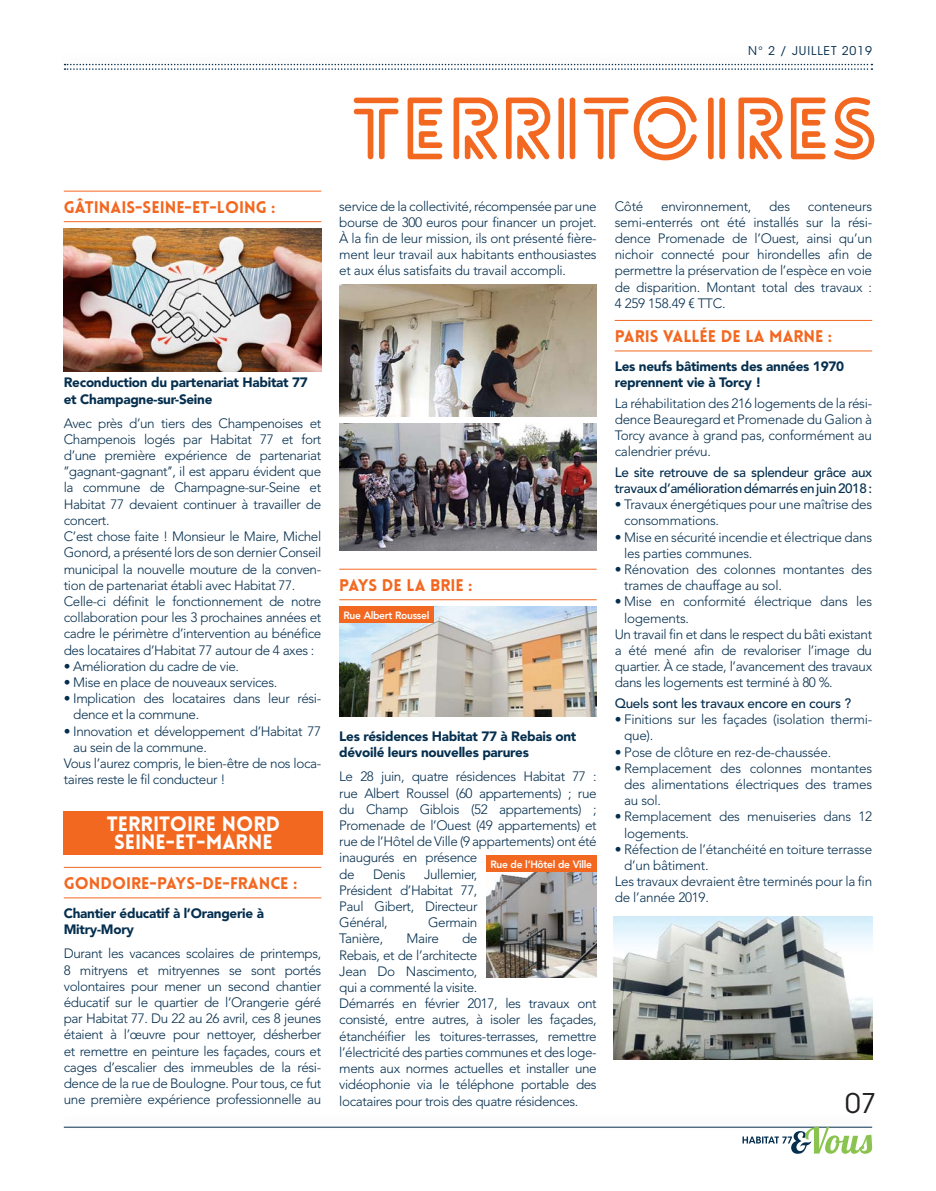
<style>
.page{position:relative;width:936px;height:1191px;background:#fff}
.page>*{position:absolute;margin:0;border:0;box-sizing:border-box;transform-origin:0 0}
.t1{font:700 84px "Lovelo Line";color:#f36821}
.t2{font:27px "ITC Avant Garde Std";color:#231f20}
.t3{font:900 20.4px/18px "Lovelo";color:#fff;text-align:center}
.t4{font:900 16.5px "Lovelo";color:#f36821}
.Texte_courant{font:300 13.5px/16.2px "Avenir LT Pro";letter-spacing:-.03em;color:#052f4f;text-align:justify}
.Texte_courant-2{font:900 13.5px/16.2px "Avenir LT Pro";letter-spacing:-.02em;color:#052f4f}
.Texte_courant-3{font:500 13.5px/16.2px "Avenir LT Pro";letter-spacing:-.03em;color:#052f4f}
.t5{font:12px "ITC Avant Garde Std";letter-spacing:.075em;color:#052f4f}
.Normal_e{font:800 10.5px "Avenir LT Pro";letter-spacing:-.03em;color:#fff}
</style>
<div class="page">
<hr style="left:64px;top:191px;width:257px;height:1px;background:#f36821">
<hr style="left:64px;top:221px;width:257px;height:1px;background:#f36821">
<hr style="left:64px;top:867px;width:257px;height:1px;background:#f36821">
<hr style="left:64px;top:897px;width:257px;height:1px;background:#f36821">
<img style="left:64px;top:228px;width:257px;height:143px">
<div style="left:64px;top:811px;width:259px;height:43px;background:#f36821"></div>
<hr style="left:339px;top:569px;width:257px;height:1px;background:#f36821">
<hr style="left:339px;top:599px;width:257px;height:1px;background:#f36821">
<img style="left:339px;top:284px;width:257px;height:132px">
<img style="left:339px;top:424px;width:257px;height:126px">
<img style="left:339px;top:606px;width:257px;height:111px">
<div style="left:339px;top:606px;width:94px;height:17px;background:#f36821"></div>
<hr style="left:614px;top:320px;width:258px;height:1px;background:#f36821">
<hr style="left:614px;top:350px;width:258px;height:1px;background:#f36821">
<img style="left:613px;top:916px;width:259px;height:144px">
<svg style="left:65px;top:64px;width:807px;height:6px"></svg>
<hr style="left:64px;top:1126px;width:808px;height:1px;background:#052f4f">
<svg style="left:742px;top:1126px;width:130px;height:27px"></svg>
<img style="left:486px;top:872px;width:110px;height:105px">
<div style="left:486px;top:855px;width:110px;height:17px;background:#f36821"></div>
<p class="t4" style="left:64px;top:197px;width:213px">GÂTINAIS-SEINE-ET-LOING :</p>
<p class="Texte_courant-2" style="left:64px;top:374px;width:245px">Reconduction du partenariat Habitat 77 et Champagne-sur-Seine</p>
<p class="Texte_courant" style="left:64px;top:415px;width:259px">Avec près d’un tiers des Champenoises et Champenois logés par Habitat 77 et fort d’une première expérience de partenariat ’’gagnant-gagnant’’, il est apparu évident que la commune de Champagne-sur-Seine et Habitat 77 devaient continuer à travailler de concert.</p>
<p class="Texte_courant" style="left:64px;top:528px;width:259px">C’est chose faite ! Monsieur le Maire, Michel Gonord, a présenté lors de son dernier Conseil municipal la nouvelle mouture de la conven&shy;tion de partenariat établi avec Habitat 77.</p>
<p class="Texte_courant" style="left:64px;top:593px;width:259px">Celle-ci définit le fonctionnement de notre collaboration pour les 3 prochaines années et cadre le périmètre d’intervention au bénéfice des locataires d’Habitat 77 autour de 4 axes :</p>
<p class="Texte_courant" style="left:64px;top:658px;width:177px">• Amélioration du cadre de vie.</p>
<p class="Texte_courant" style="left:64px;top:674px;width:215px">• Mise en place de nouveaux services.</p>
<p class="Texte_courant" style="left:73px;top:690px;width:249px;text-indent:-9px">• Implication des locataires dans leur rési&shy;dence et la commune.</p>
<p class="Texte_courant" style="left:73px;top:723px;width:249px;text-indent:-9px">• Innovation et développement d’Habitat 77 au sein de la commune.</p>
<p class="Texte_courant" style="left:64px;top:755px;width:259px">Vous l’aurez compris, le bien-être de nos loca&shy;taires reste le fil conducteur !</p>
<p class="t3" style="left:107px;top:815px;width:175px">TERRITOIRE NORD<br>SEINE-ET-MARNE</p>
<p class="t4" style="left:64px;top:873px;width:235px">GONDOIRE-PAYS-DE-FRANCE :</p>
<p class="Texte_courant-2" style="left:64px;top:905px;width:202px">Chantier éducatif à l’Orangerie à<br>Mitry-Mory</p>
<p class="Texte_courant" style="left:64px;top:945px;width:259px">Durant les vacances scolaires de printemps, 8 mitryens et mitryennes se sont portés volontaires pour mener un second chantier éducatif sur le quartier de l’Orangerie géré par Habitat 77. Du 22 au 26 avril, ces 8 jeunes étaient à l’œuvre pour nettoyer, désherber et remettre en peinture les façades, cours et cages d’escalier des immeubles de la rési&shy;dence de la rue de Boulogne. Pour tous, ce fut une première expérience professionnelle au</p>
<p class="t5" style="left:748px;top:43px;width:125px">N° 2 / JUILLET 2019</p>
<p class="t1" style="left:352px;top:77px;width:527px">TERRITOIRES</p>
<p class="Texte_courant" style="left:339px;top:198px;width:259px">service de la collectivité, récompensée par une bourse de 300 euros pour financer un projet.<br>À la fin de leur mission, ils ont présenté fière&shy;ment leur travail aux habitants enthousiastes et aux élus satisfaits du travail accompli.</p>
<p class="t4" style="left:339px;top:575px;width:135px">PAYS DE LA BRIE :</p>
<p class="Normal_e" style="left:343px;top:608px;width:87px">Rue Albert Roussel</p>
<p class="Texte_courant-2" style="left:339px;top:728px;width:238px">Les résidences Habitat 77 à Rebais ont dévoilé leurs nouvelles parures</p>
<p class="Texte_courant" style="left:339px;top:768px;width:259px;text-align:left">Le 28 juin, quatre résidences Habitat 77 : rue Albert Roussel (60 appartements) ; rue du Champ Giblois (52 appartements) ; Promenade de l’Ouest (49 appartements) et rue de l’Hôtel de Ville (9 appartements) ont été inaugurés en présence<br>de</p>
<p class="Normal_e" style="left:490px;top:858px;width:103px">Rue de l’Hôtel de Ville</p>
<p class="Texte_courant" style="left:339px;top:866px;width:140px;text-indent:85px">Jullemier, Président d’Habitat 77, Paul Gibert, Directeur Général,</p>
<p class="Texte_courant" style="left:373px;top:866px;width:34px">Denis</p>
<p class="Texte_courant" style="left:428px;top:914px;width:51px">Germain</p>
<p class="Texte_courant" style="left:339px;top:930px;width:140px;text-indent:123px">de Rebais, et de l’architecte Jean Do Nascimento, qui a commenté la visite.</p>
<p class="Texte_courant" style="left:339px;top:995px;width:259px">Démarrés en février 2017, les travaux ont consisté, entre autres, à isoler les façades, étanchéifier les toitures-terrasses, remettre l’électricité des parties communes et des loge&shy;ments aux normes actuelles et installer une vidéophonie via le téléphone portable des locataires pour trois des quatre résidences.</p>
<p class="Texte_courant" style="left:339px;top:930px;width:45px">Tanière,</p>
<p class="Texte_courant" style="left:406px;top:930px;width:34px">Maire</p>
<p class="Texte_courant" style="left:614px;top:198px;width:30px">Côté</p>
<p class="Texte_courant" style="left:661px;top:198px;width:92px">environnement,</p>
<p class="Texte_courant" style="left:769px;top:198px;width:22px">des</p>
<p class="Texte_courant" style="left:614px;top:198px;width:259px;text-indent:193px">conteneurs semi-enterrés ont été installés sur la rési&shy;dence Promenade de l’Ouest, ainsi qu’un nichoir connecté pour hirondelles afin de permettre la préservation de l’espèce en voie de disparition. Montant total des travaux :<br>4 259 158.49 € TTC.</p>
<p class="t4" style="left:614px;top:326px;width:219px">PARIS VALLÉE DE LA MARNE :</p>
<p class="Texte_courant-2" style="left:614px;top:358px;width:231px">Les neufs bâtiments des années 1970 reprennent vie à Torcy !</p>
<p class="Texte_courant" style="left:614px;top:395px;width:259px">La réhabilitation des 216 logements de la rési&shy;dence Beauregard et Promenade du Galion à Torcy avance à grand pas, conformément au calendrier prévu.</p>
<p class="Texte_courant-3" style="left:614px;top:464px;width:259px">Le site retrouve de sa splendeur grâce aux travaux d’amélioration démarrés en juin 2018 :</p>
<p class="Texte_courant" style="left:624px;top:496px;width:249px;text-indent:-9px">• Travaux énergétiques pour une maîtrise des consommations.</p>
<p class="Texte_courant" style="left:624px;top:529px;width:249px;text-indent:-9px">• Mise en sécurité incendie et électrique dans les parties communes.</p>
<p class="Texte_courant" style="left:624px;top:561px;width:249px;text-indent:-9px">• Rénovation des colonnes montantes des trames de chauffage au sol.</p>
<p class="Texte_courant" style="left:624px;top:593px;width:249px;text-indent:-9px">• Mise en conformité électrique dans les logements.</p>
<p class="Texte_courant" style="left:614px;top:626px;width:259px">Un travail fin et dans le respect du bâti existant a été mené afin de revaloriser l’image du quartier. À ce stade, l’avancement des travaux dans les logements est terminé à 80 %.</p>
<p class="Texte_courant-3" style="left:614px;top:695px;width:238px">Quels sont les travaux encore en cours ?</p>
<p class="Texte_courant" style="left:624px;top:711px;width:249px;text-indent:-9px">• Finitions sur les façades (isolation thermi&shy;que).</p>
<p class="Texte_courant" style="left:614px;top:744px;width:218px">• Pose de clôture en rez-de-chaussée.</p>
<p class="Texte_courant" style="left:624px;top:760px;width:249px;text-indent:-9px">• Remplacement des colonnes montantes des alimentations électriques des trames au sol.</p>
<p class="Texte_courant" style="left:624px;top:808px;width:249px;text-indent:-9px">• Remplacement des menuiseries dans 12 logements.</p>
<p class="Texte_courant" style="left:624px;top:841px;width:249px;text-indent:-9px">• Réfection de l’étanchéité en toiture terrasse d’un bâtiment.</p>
<p class="Texte_courant" style="left:614px;top:873px;width:259px">Les travaux devraient être terminés pour la fin de l’année 2019.</p>
<h2 class="t2" style="left:845px;top:1087px;width:33px">07</h2>
</div>
